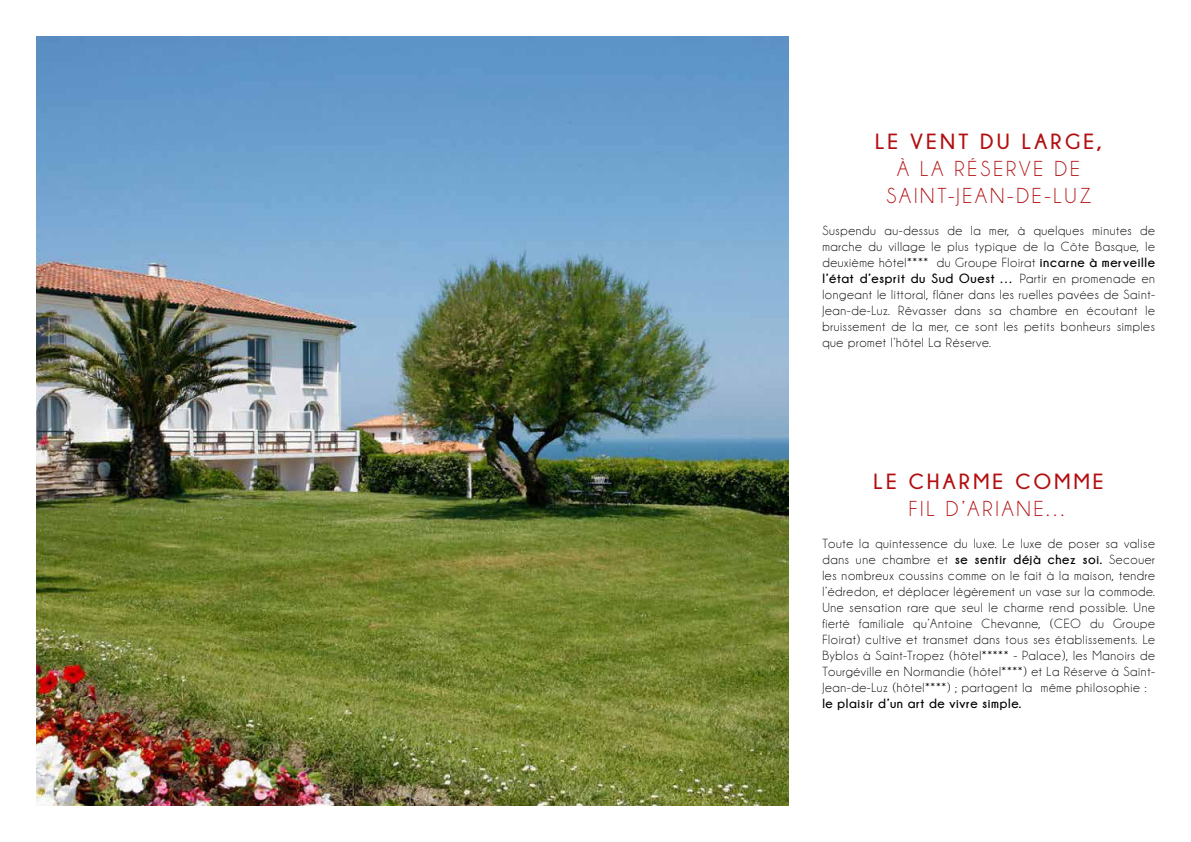
<style>
.page{position:relative;width:1191px;height:842px;background:#fff}
.page>*{position:absolute;margin:0;border:0;box-sizing:border-box;transform-origin:0 0}
.t1{font:21.9px/27px "Champagne&Limousines";letter-spacing:.13em;color:#b20e10;text-align:center}
.t2{font:700 21.9px "Champagne&Limousines";letter-spacing:.15em;color:#b20e10}
.t3{font:13.4px/16px "Champagne&Limousines";letter-spacing:.05em;color:#000;text-align:justify}
.t4{font:700 13.4px "Champagne&Limousines";letter-spacing:.05em;color:#000}
.s1{font-weight:700}
</style>
<div class="page">
<img style="left:36px;top:36px;width:752px;height:770px">
<h1 class="t2" style="left:875px;top:129px;width:229px">LE VENT DU LARGE,</h1>
<h1 class="t1" style="left:886px;top:155px;width:206px">À LA RÉSERVE DE<br>SAINT-JEAN-DE-LUZ</h1>
<p class="t3" style="left:822px;top:223px;width:334px">Suspendu au-dessus de la mer, à quelques minutes de marche du village le plus typique de la Côte Basque, le deuxième hôtel**** du Groupe Floirat <span class="s1">incarne à merveille l’état d’esprit du Sud Ouest …</span> Partir en promenade en longeant le littoral, flâner dans les ruelles pavées de Saint-Jean-de-Luz. Rêvasser dans sa chambre en écoutant le bruissement de la mer, ce sont les petits bonheurs simples que promet l’hôtel La Réserve.</p>
<h1 class="t2" style="left:873px;top:469px;width:232px">LE CHARME COMME</h1>
<h1 class="t1" style="left:909px;top:495px;width:161px">FIL D’ARIANE…</h1>
<p class="t3" style="left:822px;top:536px;width:334px">Toute la quintessence du luxe. Le luxe de poser sa valise dans une chambre et <span class="s1">se sentir déjà chez soi.</span> Secouer les nombreux coussins comme on le fait à la maison, tendre l’édredon, et déplacer légèrement un vase sur la commode.<br>Une sensation rare que seul le charme rend possible. Une fierté familiale qu’Antoine Chevanne, (CEO du Groupe Floirat) cultive et transmet dans tous ses établissements. Le Byblos à Saint-Tropez (hôtel***** - Palace), les Manoirs de Tourgéville en Normandie (hôtel****) et La Réserve à Saint-Jean-de-Luz (hôtel****) ; partagent la même philosophie :</p>
<p class="t4" style="left:822px;top:696px;width:200px">le plaisir d’un art de vivre simple.</p>
</div>
